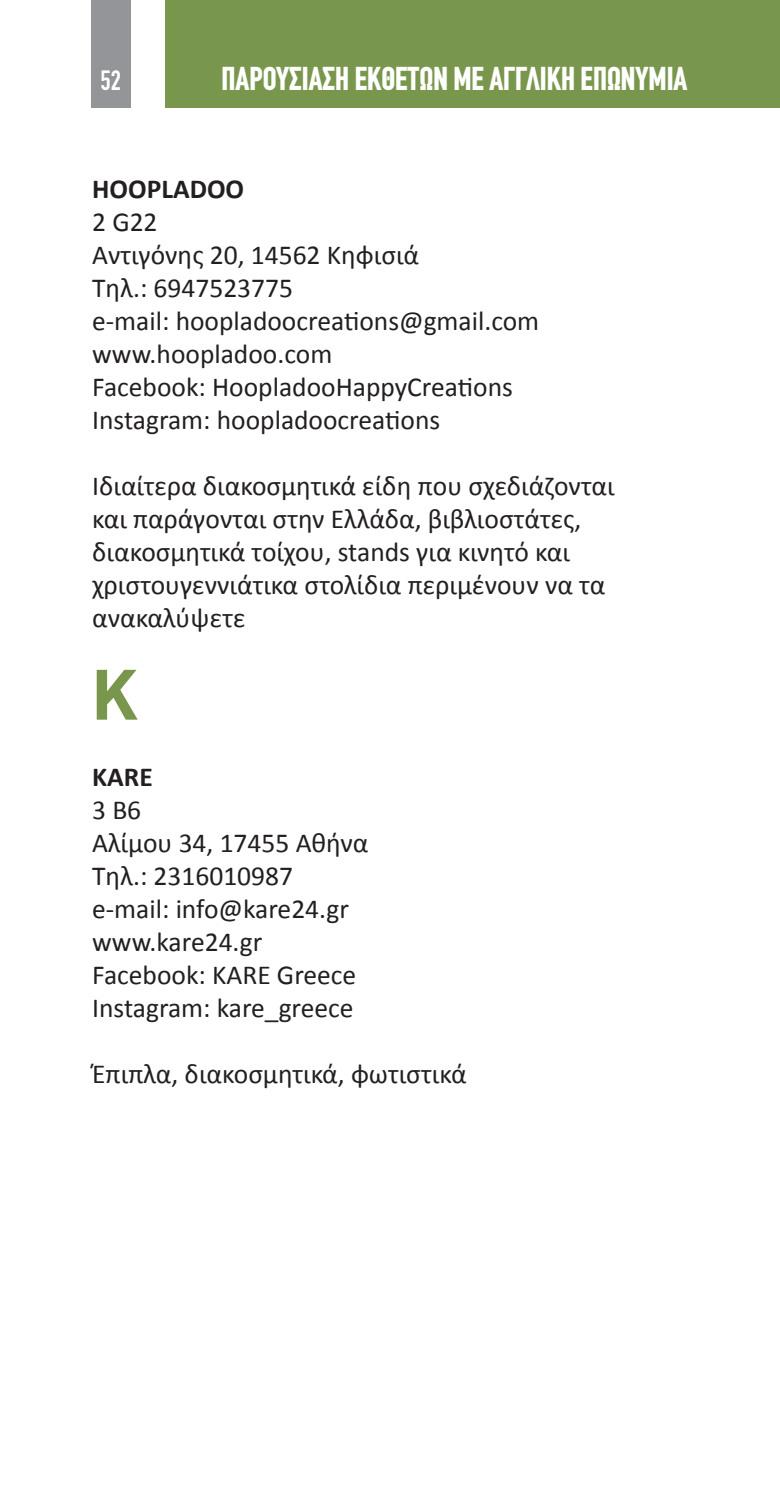
<style>
.page{position:relative;width:780px;height:1489px;background:#fff}
.page>*{position:absolute;margin:0;border:0;box-sizing:border-box;transform-origin:0 0}
.PROTOGRAMMA{font:700 70px "CF Din";color:#79974c}
.t1{font:700 32.5px "CF Din Condensed";color:#fff}
.TEXT{font:27.5px/33px "Calibri";color:#231f20}
.EPONYMIA{font:700 27.5px "Calibri";color:#231f20}
.t2{font:27.5px "CF Din Condensed";color:#fff}
</style>
<div class="page">
<div style="left:91px;top:0;width:40px;height:108px;background:#939598"></div>
<div style="left:165px;top:0;width:615px;height:108px;background:#79974c"></div>
<p class="t2" style="left:100px;top:66px;width:22px">52</p>
<p class="t1" style="left:221px;top:61px;width:467px">ΠΑΡΟΥΣΙΑΣΗ ΕΚΘΕΤΩΝ ΜΕ ΑΓΓΛΙΚΗ ΕΠΩΝΥΜΙΑ</p>
<p class="EPONYMIA" style="left:92px;top:172px;width:153px">HOOPLADOO</p>
<p class="TEXT" style="left:92px;top:204px;width:67px">2 G22</p>
<p class="TEXT" style="left:92px;top:237px;width:328px">Αντιγόνης 20, 14562 Κηφισιά</p>
<p class="TEXT" style="left:92px;top:270px;width:202px">Τηλ.: 6947523775</p>
<p class="TEXT" style="left:92px;top:303px;width:448px">e-mail: hoopladoocreations@gmail.com</p>
<p class="TEXT" style="left:92px;top:336px;width:242px">www.hoopladoo.com</p>
<p class="TEXT" style="left:92px;top:369px;width:422px">Facebook: HoopladooHappyCreations</p>
<p class="TEXT" style="left:92px;top:402px;width:349px">Instagram: hoopladoocreations</p>
<p class="TEXT" style="left:92px;top:468px;width:524px">Ιδιαίτερα διακοσμητικά είδη που σχεδιάζονται και παράγονται στην Ελλάδα, βιβλιοστάτες, διακοσμητικά τοίχου, stands για κινητό και χριστουγεννιάτικα στολίδια περιμένουν να τα ανακαλύψετε</p>
<p class="PROTOGRAMMA" style="left:92px;top:657px;width:46px">K</p>
<p class="EPONYMIA" style="left:92px;top:759px;width:62px">KARE</p>
<p class="TEXT" style="left:92px;top:791px;width:51px">3 B6</p>
<p class="TEXT" style="left:92px;top:824px;width:277px">Αλίμου 34, 17455 Αθήνα</p>
<p class="TEXT" style="left:92px;top:857px;width:202px">Τηλ.: 2316010987</p>
<p class="TEXT" style="left:92px;top:890px;width:258px">e-mail: info@kare24.gr</p>
<p class="TEXT" style="left:92px;top:923px;width:172px">www.kare24.gr</p>
<p class="TEXT" style="left:92px;top:956px;width:265px">Facebook: KARE Greece</p>
<p class="TEXT" style="left:92px;top:989px;width:263px">Instagram: kare_greece</p>
<p class="TEXT" style="left:92px;top:1055px;width:376px">Έπιπλα, διακοσμητικά, φωτιστικά</p>
</div>
